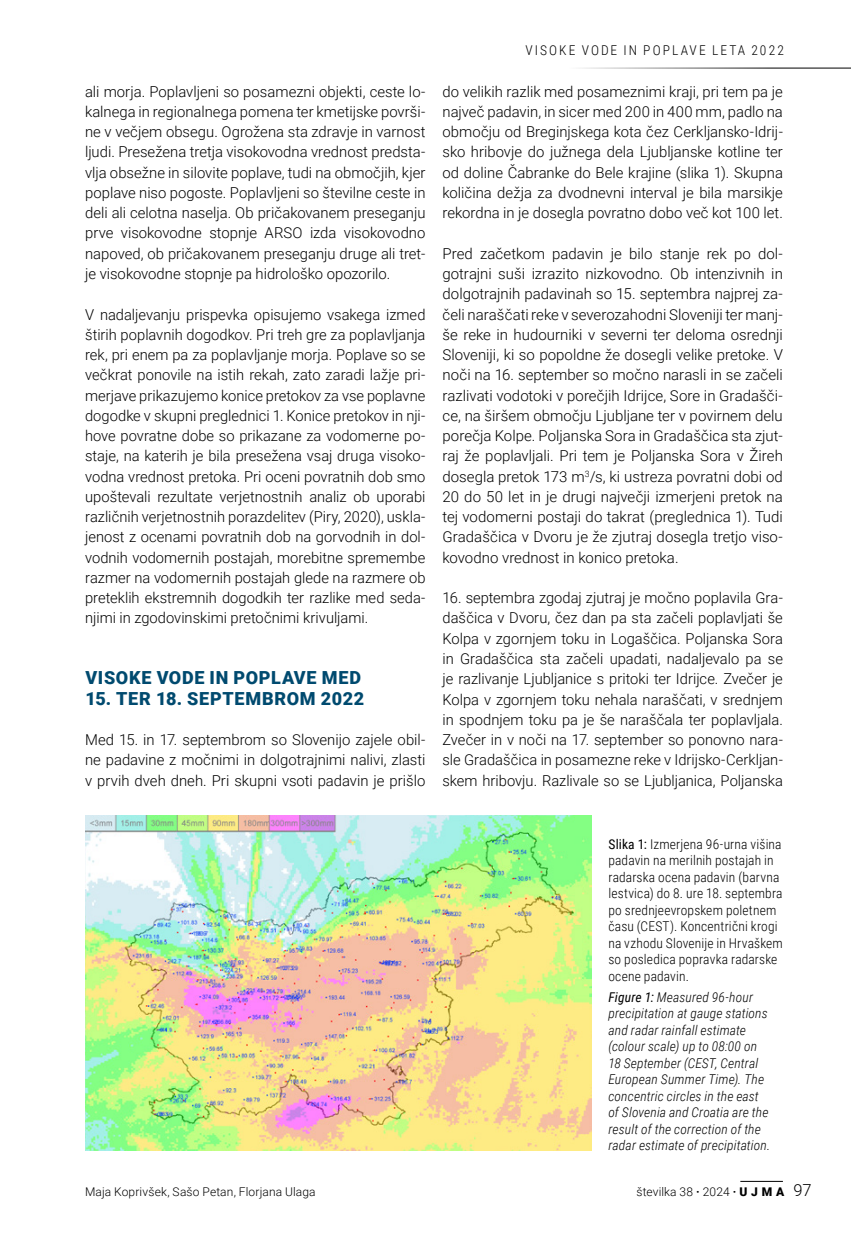
<style>
.page{position:relative;width:851px;height:1234px;background:#fff}
.page>*{position:absolute;margin:0;border:0;box-sizing:border-box;transform-origin:0 0}
._01_Naslov_Mo__12_bl{font:900 18px "Roboto";letter-spacing:.04em;color:#004a6f}
._00_normal_10pt_SLO{font:300 15px/20.2px "Roboto";color:#000;text-align:justify}
._06_podpis_pod_sliko{font:italic 300 13.5px/16.5px "Roboto Condensed";letter-spacing:.01em;color:#000}
._06_podpis_pod_sliko-2{font:300 13.5px/16.5px "Roboto Condensed";letter-spacing:.01em;color:#000}
._06_podpis_pod_sliko-3{font:300 13.5px "Roboto Condensed";letter-spacing:.15em;color:#000}
.t1{font:300 12px "Roboto";letter-spacing:.01em;color:#000}
.s1{font-weight:400}
.s2{font-weight:700}
.s3{font-weight:900}
.s4{font-size:16.5px}
</style>
<div class="page">
<img style="left:85px;top:815px;width:506px;height:334px">
<hr style="left:566px;top:68px;width:284px;height:1px;background:#000">
<hr style="left:740px;top:1180px;width:42px;height:1px;background:#000">
<p class="_00_normal_10pt_SLO" style="left:85px;top:81px;width:342px">ali morja. Poplavljeni so posamezni objekti, ceste lo&shy;kalnega in regionalnega pomena ter kmetijske površi&shy;ne v večjem obsegu. Ogrožena sta zdravje in varnost ljudi. Presežena tretja visokovodna vrednost predsta&shy;vlja obsežne in silovite poplave, tudi na območjih, kjer poplave niso pogoste. Poplavljeni so številne ceste in deli ali celotna naselja. Ob pričakovanem preseganju prve visokovodne stopnje ARSO izda visokovodno napoved, ob pričakovanem preseganju druge ali tret&shy;je visokovodne stopnje pa hidrološko opozorilo.</p>
<p class="_00_normal_10pt_SLO" style="left:85px;top:303px;width:342px">V nadaljevanju prispevka opisujemo vsakega izmed štirih poplavnih dogodkov. Pri treh gre za poplavljanja rek, pri enem pa za poplavljanje morja. Poplave so se večkrat ponovile na istih rekah, zato zaradi lažje pri&shy;merjave prikazujemo konice pretokov za vse poplavne dogodke v skupni preglednici 1. Konice pretokov in nji&shy;hove povratne dobe so prikazane za vodomerne po&shy;staje, na katerih je bila presežena vsaj druga visoko&shy;vodna vrednost pretoka. Pri oceni povratnih dob smo upoštevali rezultate verjetnostnih analiz ob uporabi različnih verjetnostnih porazdelitev (Piry, 2020), uskla&shy;jenost z ocenami povratnih dob na gorvodnih in dol&shy;vodnih vodomernih postajah, morebitne spremembe razmer na vodomernih postajah glede na razmere ob preteklih ekstremnih dogodkih ter razlike med seda&shy;njimi in zgodovinskimi pretočnimi krivuljami.</p>
<p class="_01_Naslov_Mo__12_bl" style="left:85px;top:665px;width:277px">VISOKE VODE IN POPLAVE MED</p>
<p class="_01_Naslov_Mo__12_bl" style="left:85px;top:685px;width:280px">15. TER 18. SEPTEMBROM 2022</p>
<p class="_00_normal_10pt_SLO" style="left:85px;top:729px;width:342px">Med 15. in 17. septembrom so Slovenijo zajele obil&shy;ne padavine z močnimi in dolgotrajnimi nalivi, zlasti v prvih dveh dneh. Pri skupni vsoti padavin je prišlo</p>
<p class="_06_podpis_pod_sliko-3" style="left:525px;top:41px;width:260px">VISOKE VODE IN POPLAVE LETA 2022</p>
<p class="_00_normal_10pt_SLO" style="left:442px;top:81px;width:342px">do velikih razlik med posameznimi kraji, pri tem pa je največ padavin, in sicer med 200 in 400 mm, padlo na območju od Breginjskega kota čez Cerkljansko-Idrij&shy;sko hribovje do južnega dela Ljubljanske kotline ter od doline Čabranke do Bele krajine (slika 1). Skupna količina dežja za dvodnevni interval je bila marsikje rekordna in je dosegla povratno dobo več kot 100 let.</p>
<p class="_00_normal_10pt_SLO" style="left:442px;top:243px;width:342px">Pred začetkom padavin je bilo stanje rek po dol&shy;gotrajni suši izrazito nizkovodno. Ob intenzivnih in dolgotrajnih padavinah so 15. septembra najprej za&shy;čeli naraščati reke v severozahodni Sloveniji ter manj&shy;še reke in hudourniki v severni ter deloma osrednji Sloveniji, ki so popoldne že dosegli velike pretoke. V noči na 16. september so močno narasli in se začeli razlivati vodotoki v porečjih Idrijce, Sore in Gradašči&shy;ce, na širšem območju Ljubljane ter v povirnem delu porečja Kolpe. Poljanska Sora in Gradaščica sta zjut&shy;raj že poplavljali. Pri tem je Poljanska Sora v Žireh dosegla pretok 173 m<sup>3</sup>/s, ki ustreza povratni dobi od 20 do 50 let in je drugi največji izmerjeni pretok na tej vodomerni postaji do takrat (preglednica 1). Tudi Gradaščica v Dvoru je že zjutraj dosegla tretjo viso&shy;kovodno vrednost in konico pretoka.</p>
<p class="_00_normal_10pt_SLO" style="left:442px;top:587px;width:342px">16. septembra zgodaj zjutraj je močno poplavila Gra&shy;daščica v Dvoru, čez dan pa sta začeli poplavljati še Kolpa v zgornjem toku in Logaščica. Poljanska Sora in Gradaščica sta začeli upadati, nadaljevalo pa se je razlivanje Ljubljanice s pritoki ter Idrijce. Zvečer je Kolpa v zgornjem toku nehala naraščati, v srednjem in spodnjem toku pa je še naraščala ter poplavljala.<br>Zvečer in v noči na 17. september so ponovno nara&shy;sle Gradaščica in posamezne reke v Idrijsko-Cerkljan&shy;skem hribovju. Razlivale so se Ljubljanica, Poljanska</p>
<p class="t1" style="left:85px;top:1183px;width:232px">Maja Koprivšek, Sašo Petan, Florjana Ulaga</p>
<p class="_06_podpis_pod_sliko-2" style="left:608px;top:834px;width:176px"><span class="s1">Slika 1:</span> Izmerjena 96-urna višina padavin na merilnih postajah in radarska ocena padavin (barvna lestvica) do 8. ure 18. septembra po srednjeevropskem poletnem času (CEST). Koncentrični krogi na vzhodu Slovenije in Hrvaškem so posledica popravka radarske ocene padavin.</p>
<p class="_06_podpis_pod_sliko" style="left:608px;top:987px;width:163px"><span class="s1">Figure 1:</span> Measured 96-hour precipitation at gauge stations and radar rainfall estimate (colour scale) up to 08:00 on<br>18 September (CEST, Central<br>European Summer Time). The concentric circles in the east of Slovenia and Croatia are the result of the correction of the radar estimate of precipitation.</p>
<p class="t1" style="left:636px;top:1183px;width:176px">številka 38 <span class="s2">·</span> 2024 <span class="s2">·</span> <span class="s3">U J M A</span> <span class="s4">97</span></p>
</div>
